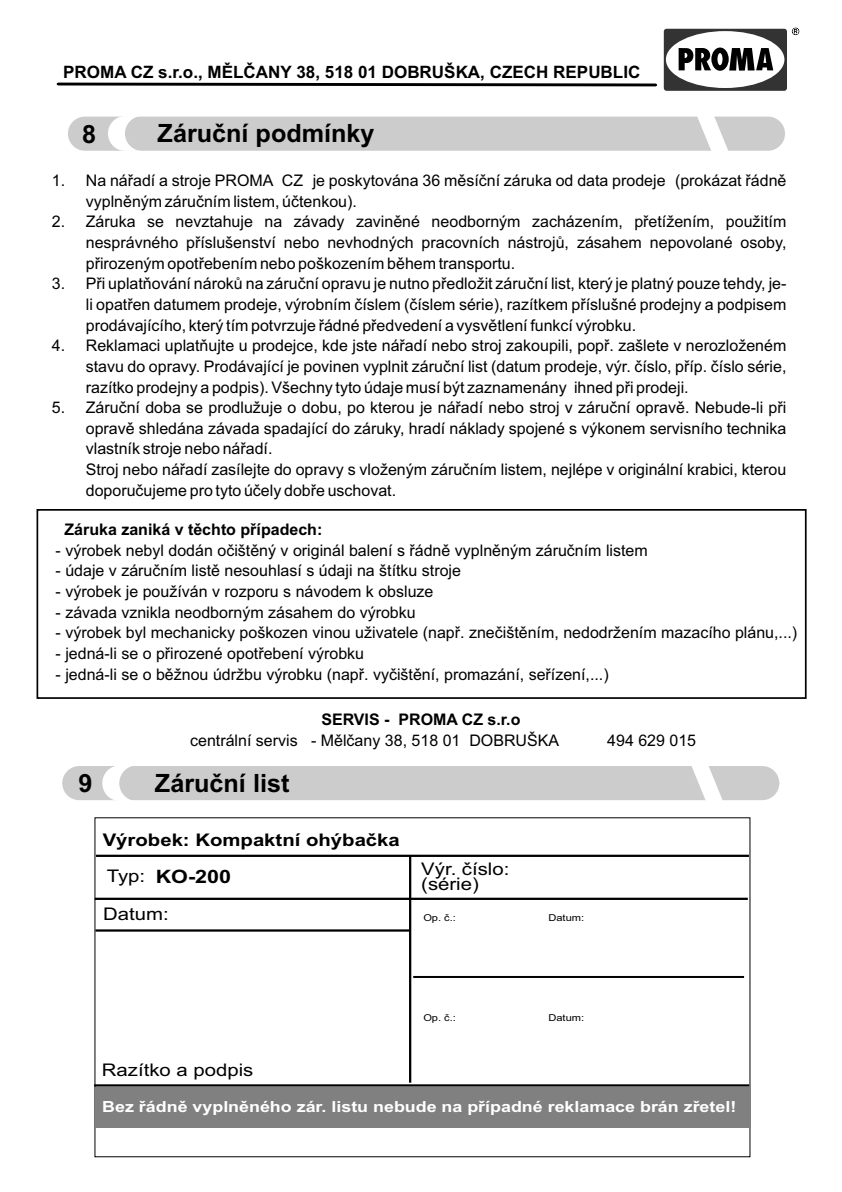
<style>
.page{position:relative;width:842px;height:1192px;background:#fff}
.page>*{position:absolute;margin:0;border:0;box-sizing:border-box;transform-origin:0 0}
.t1{font:700 25.2px "Arial CE";color:#000}
.t2{font:700 18.4px "Arial CE";color:#000;scale:1.17 1}
.t3{font:17.4px "Arial CE";color:#000;scale:1.17 1}
.t4{font:700 17.4px/36.6px "Arial CE";color:#000;scale:1.17 1}
.t5{font:700 17px "Arial CE";color:#000}
.t6{font:16px/20.6px "Arial CE";color:#000;text-align:justify}
.t7{font:700 16px "Arial CE";color:#000}
.t8{font:700 15.2px "Arial CE";color:#fff;scale:1.17 1}
.t9{font:9.4px "Arial CE";color:#000;scale:1.17 1}
.s1{font-family:"Arial"}
.s2{font-weight:400}
</style>
<div class="page">
<svg style="left:664px;top:28px;width:135px;height:63px"></svg>
<svg style="left:57px;top:83px;width:600px;height:3px;background:#191919"></svg>
<div style="left:37px;top:509px;width:770px;height:190px;border:2px solid #000"></div>
<div style="left:68px;top:117px;width:717px;height:34px;background:#ccc;border-radius:17px"></div>
<svg style="left:695px;top:116px;width:36px;height:35px"></svg>
<svg style="left:108px;top:116px;width:34px;height:35px"></svg>
<div style="left:62px;top:766px;width:717px;height:34px;background:#ccc;border-radius:17px"></div>
<svg style="left:691px;top:766px;width:32px;height:34px"></svg>
<svg style="left:102px;top:766px;width:30px;height:34px"></svg>
<hr style="left:96px;top:855px;width:653px;height:2px;background:#000">
<hr style="left:409px;top:856px;width:2px;height:227px;background:#000">
<hr style="left:95px;top:898px;width:653px;height:2px;background:#000">
<hr style="left:95px;top:929px;width:315px;height:3px;background:#000">
<hr style="left:413px;top:976px;width:331px;height:2px;background:#000">
<div style="left:95px;top:1088px;width:655px;height:40px;background:#808080"></div>
<hr style="left:94px;top:1084px;width:655px;height:3px;background:#000">
<p class="t5" style="left:63px;top:65px;width:579px">PROMA CZ s.r.o., MÌLÈANY 38, 518 01 DOBRUŠKA, CZECH REPUBLIC</p>
<h1 class="t1" style="left:82px;top:125px;width:16px">8</h1>
<h1 class="t1" style="left:158px;top:124px;width:219px">Záruèní podmínky</h1>
<p class="t6" style="left:86px;top:172px;width:702px;text-indent:-34px">1. Na náøadí a stroje PROMA CZ je poskytována 36 mìsíèní záruka od data prodeje (prokázat øádnì vyplnìným záruèním listem, úètenkou).</p>
<p class="t6" style="left:86px;top:213px;width:702px;text-indent:-34px">2. Záruka se nevztahuje na závady zavinìné neodborným zacházením, pøetížením, použitím nesprávného pøíslušenství nebo nevhodných pracovních nástrojù, zásahem nepovolané osoby, pøirozeným opotøebením nebo poškozením bìhem transportu.</p>
<p class="t6" style="left:86px;top:275px;width:702px;text-indent:-34px">3. Pøi uplatòování nárokù na záruèní opravu je nutno pøedložit záruèní list, který je platný pouze tehdy, je&shy;li opatøen datumem prodeje, výrobním èíslem (èíslem série), razítkem pøíslušné prodejny a podpisem prodávajícího, který tím potvrzuje øádné pøedvedení a vysvìtlení funkcí výrobku.</p>
<p class="t6" style="left:86px;top:337px;width:702px;text-indent:-34px">4. Reklamaci uplatòujte u prodejce, kde jste náøadí nebo stroj zakoupili, popø. zašlete v nerozloženém stavu do opravy. Prodávající je povinen vyplnit záruèní list (datum prodeje, výr. èíslo, pøíp. èíslo série, razítko prodejny a podpis). Všechny tyto údaje musí být zaznamenány ihned pøi prodeji.</p>
<p class="t6" style="left:86px;top:399px;width:702px;text-align:left;text-indent:-34px">5. Záruèní doba se prodlužuje o dobu, po kterou je náøadí nebo stroj v záruèní opravì. Nebude-li pøi opravì shledána závada spadající do záruky, hradí náklady spojené s výkonem servisního technika vlastník stroje nebo náøadí.<br>Stroj nebo náøadí zasílejte do opravy s vloženým záruèním listem, nejlépe v originální krabici, kterou doporuèujeme pro tyto úèely dobøe uschovat.</p>
<p class="t7" style="left:64px;top:524px;width:259px">Záruka zaniká v tìchto pøípadech:</p>
<p class="t6" style="left:56px;top:541px;width:594px">- výrobek nebyl dodán oèištìný v originál balení s øádnì vyplnìným záruèním listem</p>
<p class="t6" style="left:56px;top:562px;width:407px">- údaje v záruèním listì nesouhlasí s údaji na štítku stroje</p>
<p class="t6" style="left:56px;top:583px;width:379px">- výrobek je používán v rozporu s návodem k obsluze</p>
<p class="t6" style="left:56px;top:603px;width:362px">- závada vznikla neodborným zásahem do výrobku</p>
<p class="t6" style="left:56px;top:624px;width:743px">- výrobek byl mechanicky poškozen vinou uživatele (napø. zneèištìním, nedodržením mazacího plánu,...)</p>
<p class="t6" style="left:56px;top:645px;width:310px">- jedná-li se o pøirozené opotøebení výrobku</p>
<p class="t6" style="left:56px;top:665px;width:555px">- jedná-li se o bìžnou údržbu výrobku (napø. vyèištìní, promazání, seøízení,...)</p>
<p class="t7" style="left:321px;top:714px;width:201px">SERVIS - PROMA CZ s.r.o</p>
<p class="t6" style="left:190px;top:731px;width:371px">centrální servis - Mìlèany 38, 518 01 DOBRUŠKA</p>
<p class="t6" style="left:607px;top:731px;width:90px">494 629 015</p>
<h1 class="t1" style="left:79px;top:774px;width:16px">9</h1>
<h1 class="t1" style="left:155px;top:774px;width:136px">Záruèní list</h1>
<p class="t4" style="left:103px;top:823px;width:255px">Výrobek: Kompaktn<span class="s1">í ohýbaèka<br></span><span class="s2">Typ:</span></p>
<p class="t2" style="left:156px;top:870px;width:66px">KO-200</p>
<p class="t3" style="left:421px;top:862px;width:77px">Výr. èíslo:</p>
<p class="t3" style="left:421px;top:878px;width:51px">(série)</p>
<p class="t3" style="left:103px;top:908px;width:58px">Datum:</p>
<p class="t9" style="left:423px;top:914px;width:29px">Op. è.:</p>
<p class="t9" style="left:548px;top:914px;width:32px">Datum:</p>
<p class="t9" style="left:423px;top:1014px;width:29px">Op. è.:</p>
<p class="t9" style="left:548px;top:1014px;width:32px">Datum:</p>
<p class="t3" style="left:102px;top:1064px;width:131px">Razítko a podpis</p>
<p class="t8" style="left:102px;top:1101px;width:543px">Bez øádnì vyplnìného zár. listu nebude na pøípadné reklamace brán zøetel!</p>
</div>
